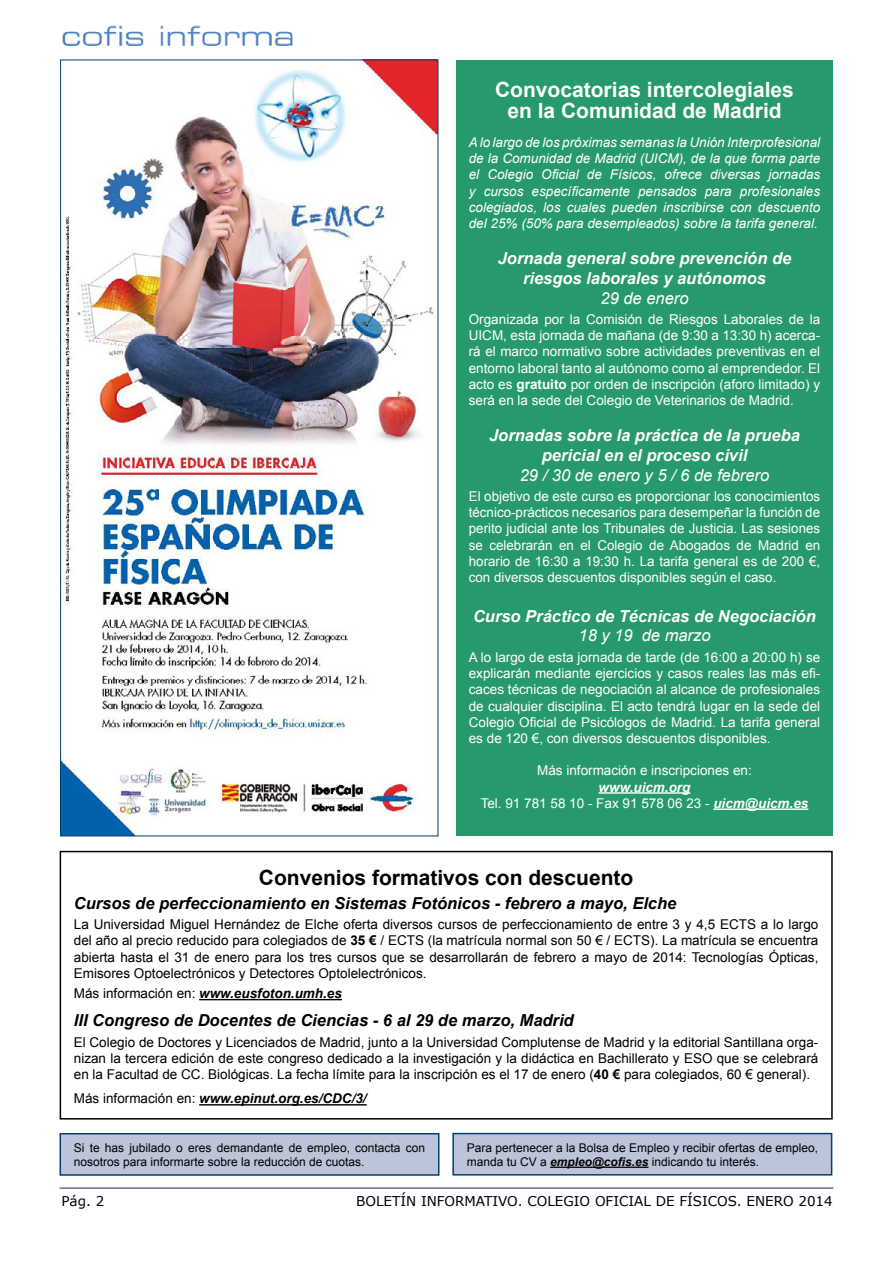
<style>
.page{position:relative;width:893px;height:1263px;background:#fff}
.page>*{position:absolute;margin:0;border:0;box-sizing:border-box;transform-origin:0 0}
.t1{font:700 21px/21px "Arial";color:#fff;text-align:center}
.t2{font:700 21px "Arial";color:#000}
.t3{font:italic 700 16.5px/19.8px "Arial";color:#fff;text-align:center}
.t4{font:italic 700 16.5px "Arial";color:#000}
.t5{font:italic 16.5px "Arial";color:#fff}
.t6{font:13.5px/16.2px "Arial";color:#fff;text-align:justify}
.t7{font:13.5px/16.2px "Arial";color:#000;text-align:justify}
.t8{font:italic 13.5px/16.2px "Arial";color:#fff;text-align:justify}
.t9{font:italic 700 13.5px "Arial";color:#000}
.t10{font:13.5px "Verdana";color:#000}
.t11{font:12px/14.4px "Arial";color:#000}
.s1{font-weight:700}
.s2{font-weight:700;font-style:italic}
.s3{font-weight:400;font-style:normal}
</style>
<div class="page">
<hr style="left:60px;top:1187px;width:773px;height:2px;background:#6d6a9d">
<img style="left:63px;top:26px;width:229px;height:20px">
<div style="left:453px;top:1133px;width:379px;height:42px;background:#bbc4d8"></div>
<hr style="left:550px;top:1166px;width:98px;height:2px;background:#000">
<div style="left:452px;top:1133px;width:380px;height:42px;border:2px solid #00406e"></div>
<div style="left:60px;top:1134px;width:379px;height:41px;background:#bbc4d8"></div>
<div style="left:60px;top:1133px;width:379px;height:43px;border:2px solid #00406e"></div>
<div style="left:456px;top:60px;width:377px;height:776px;background:#279a6d"></div>
<hr style="left:599px;top:792px;width:91px;height:2px;background:#fff">
<hr style="left:713px;top:808px;width:95px;height:2px;background:#fff">
<hr style="left:199px;top:999px;width:143px;height:1px;background:#000">
<hr style="left:199px;top:1104px;width:168px;height:1px;background:#000">
<div style="left:60px;top:851px;width:773px;height:268px;border:2px solid #000"></div>
<img style="left:62px;top:62px;width:374px;height:772px">
<h1 class="t1" style="left:495px;top:80px;width:300px">Convocatorias intercolegiales en la Comunidad de Madrid</h1>
<p class="t8" style="left:469px;top:134px;width:353px">A lo largo de los próximas semanas la Unión Interprofesional de la Comunidad de Madrid (UICM), de la que forma parte el Colegio Oficial de Físicos, ofrece diversas jornadas y cursos específicamente pensados para profesionales colegiados, los cuales pueden inscribirse con descuento del 25% (50% para desempleados) sobre la tarifa general.</p>
<p class="t3" style="left:498px;top:249px;width:295px">Jornada general sobre prevención de riesgos laborales y autónomos</p>
<p class="t5" style="left:600px;top:287px;width:90px">29 de enero</p>
<p class="t6" style="left:469px;top:311px;width:353px">Organizada por la Comisión de Riesgos Laborales de la UICM, esta jornada de mañana (de 9:30 a 13:30 h) acerca&shy;rá el marco normativo sobre actividades preventivas en el entorno laboral tanto al autónomo como al emprendedor. El acto es <span class="s1">gratuito</span> por orden de inscripción (aforo limitado) y será en la sede del Colegio de Veterinarios de Madrid.</p>
<p class="t3" style="left:489px;top:426px;width:312px">Jornadas sobre la práctica de la prueba pericial en el proceso civil</p>
<p class="t5" style="left:520px;top:464px;width:251px">29 / 30 de enero y 5 / 6 de febrero</p>
<p class="t6" style="left:469px;top:488px;width:353px">El objetivo de este curso es proporcionar los conocimientos técnico-prácticos necesarios para desempeñar la función de perito judicial ante los Tribunales de Justicia. Las sesiones se celebrarán en el Colegio de Abogados de Madrid en horario de 16:30 a 19:30 h. La tarifa general es de 200 €, con diversos descuentos disponibles según el caso.</p>
<p class="t3" style="left:473px;top:607px;width:344px">Curso Práctico de Técnicas de Negociación</p>
<p class="t5" style="left:578px;top:625px;width:134px">18 y 19 de marzo</p>
<p class="t6" style="left:469px;top:649px;width:353px">A lo largo de esta jornada de tarde (de 16:00 a 20:00 h) se explicarán mediante ejercicios y casos reales las más efi&shy;caces técnicas de negociación al alcance de profesionales de cualquier disciplina. El acto tendrá lugar en la sede del Colegio Oficial de Psicólogos de Madrid. La tarifa general es de 120 €, con diversos descuentos disponibles.</p>
<p class="t6" style="left:537px;top:763px;width:216px">Más información e inscripciones en:</p>
<p class="t6" style="left:481px;top:779px;width:329px;text-align:center"><span class="s2">www.uicm.org<br></span>Tel. 91 781 58 10 - Fax 91 578 06 23 - <span class="s2">uicm@uicm.es</span></p>
<h1 class="t2" style="left:259px;top:863px;width:376px">Convenios formativos con descuento</h1>
<p class="t4" style="left:74px;top:892px;width:604px">Cursos de perfeccionamiento en Sistemas Fotónicos - febrero a mayo, Elche</p>
<p class="t7" style="left:74px;top:916px;width:746px">La Universidad Miguel Hernández de Elche oferta diversos cursos de perfeccionamiento de entre 3 y 4,5 ECTS a lo largo del año al precio reducido para colegiados de <span class="s1">35 €</span> / ECTS (la matrícula normal son 50 € / ECTS). La matrícula se encuentra abierta hasta el 31 de enero para los tres cursos que se desarrollarán de febrero a mayo de 2014: Tecnologías Ópticas, Emisores Optoelectrónicos y Detectores Optolelectrónicos.</p>
<p class="t9" style="left:74px;top:985px;width:270px"><span class="s3">Más información en:</span> www.eusfoton.umh.es</p>
<p class="t4" style="left:74px;top:1010px;width:501px">III Congreso de Docentes de Ciencias - 6 al 29 de marzo, Madrid</p>
<p class="t7" style="left:74px;top:1034px;width:746px">El Colegio de Doctores y Licenciados de Madrid, junto a la Universidad Complutense de Madrid y la editorial Santillana orga&shy;nizan la tercera edición de este congreso dedicado a la investigación y la didáctica en Bachillerato y ESO que se celebrará en la Facultad de CC. Biológicas. La fecha límite para la inscripción es el 17 de enero (<span class="s1">40 €</span> para colegiados, 60 € general).</p>
<p class="t9" style="left:74px;top:1090px;width:294px"><span class="s3">Más información en:</span> www.epinut.org.es/CDC/3/</p>
<p class="t11" style="left:74px;top:1140px;width:353px">Si te has jubilado o eres demandante de empleo, contacta con nosotros para informarte sobre la reducción de cuotas.</p>
<p class="t11" style="left:467px;top:1140px;width:353px">Para pertenecer a la Bolsa de Empleo y recibir ofertas de empleo, manda tu CV a <span class="s2">empleo@cofis.es</span> indicando tu interés.</p>
<p class="t10" style="left:61px;top:1193px;width:44px">Pág. 2</p>
<p class="t10" style="left:356px;top:1193px;width:478px">BOLETÍN INFORMATIVO. COLEGIO OFICIAL DE FÍSICOS. ENERO 2014</p>
</div>
